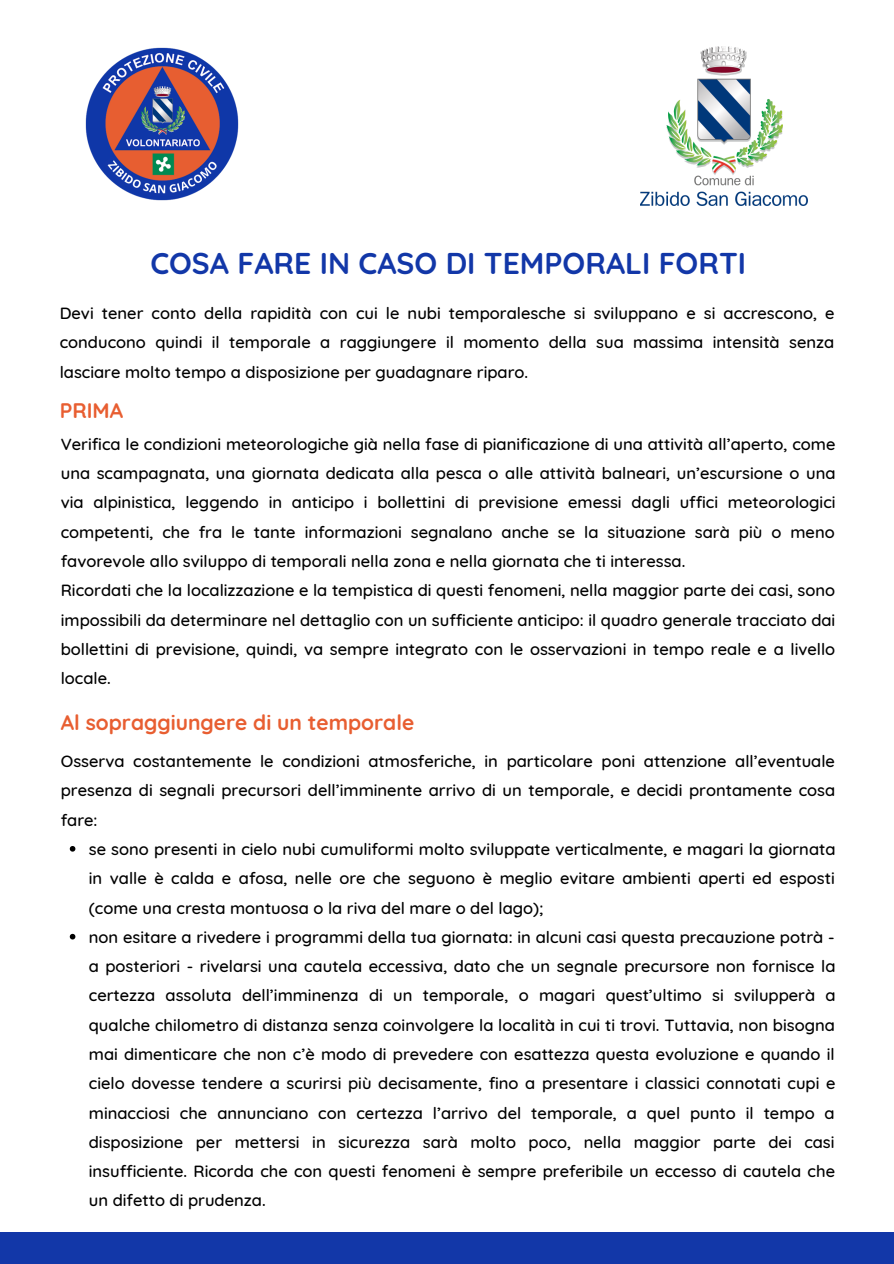
<style>
.page{position:relative;width:894px;height:1264px;background:#fff}
.page>*{position:absolute;margin:0;border:0;box-sizing:border-box;transform-origin:0 0}
.t1{font:700 30px "Quicksand";color:#1237a8}
.t2{font:700 21px "Quicksand";color:#e85e31}
.t3{font:500 16.5px/29.2px "Quicksand";color:#000;text-align:justify}
</style>
<div class="page">
<div style="left:0;top:1232px;width:893px;height:31px;background:#1237a8"></div>
<img style="left:640px;top:46px;width:166px;height:159px">
<img style="left:85px;top:47px;width:154px;height:154px">
<svg style="left:70px;top:846px;width:5px;height:5px"></svg>
<svg style="left:70px;top:933px;width:5px;height:6px"></svg>
<p class="t1" style="left:150px;top:244px;width:597px">COSA FARE IN CASO DI TEMPORALI FORTI</p>
<p class="t3" style="left:60px;top:298px;width:776px">Devi tener conto della rapidità con cui le nubi temporalesche si sviluppano e si accrescono, e conducono quindi il temporale a raggiungere il momento della sua massima intensità senza lasciare molto tempo a disposizione per guadagnare riparo.</p>
<p class="t2" style="left:60px;top:397px;width:65px">PRIMA</p>
<p class="t3" style="left:61px;top:429px;width:776px">Verifica le condizioni meteorologiche già nella fase di pianificazione di una attività all’aperto, come una scampagnata, una giornata dedicata alla pesca o alle attività balneari, un’escursione o una via alpinistica, leggendo in anticipo i bollettini di previsione emessi dagli uffici meteorologici competenti, che fra le tante informazioni segnalano anche se la situazione sarà più o meno favorevole allo sviluppo di temporali nella zona e nella giornata che ti interessa.</p>
<p class="t3" style="left:61px;top:575px;width:775px">Ricordati che la localizzazione e la tempistica di questi fenomeni, nella maggior parte dei casi, sono impossibili da determinare nel dettaglio con un sufficiente anticipo: il quadro generale tracciato dai bollettini di previsione, quindi, va sempre integrato con le osservazioni in tempo reale e a livello locale.</p>
<p class="t2" style="left:61px;top:709px;width:355px">Al sopraggiungere di un temporale</p>
<p class="t3" style="left:61px;top:746px;width:775px">Osserva costantemente le condizioni atmosferiche, in particolare poni attenzione all’eventuale presenza di segnali precursori dell’imminente arrivo di un temporale, e decidi prontamente cosa fare:</p>
<p class="t3" style="left:89px;top:834px;width:748px">se sono presenti in cielo nubi cumuliformi molto sviluppate verticalmente, e magari la giornata in valle è calda e afosa, nelle ore che seguono è meglio evitare ambienti aperti ed esposti (come una cresta montuosa o la riva del mare o del lago);</p>
<p class="t3" style="left:89px;top:922px;width:748px">non esitare a rivedere i programmi della tua giornata: in alcuni casi questa precauzione potrà - a posteriori - rivelarsi una cautela eccessiva, dato che un segnale precursore non fornisce la certezza assoluta dell’imminenza di un temporale, o magari quest’ultimo si svilupperà a qualche chilometro di distanza senza coinvolgere la località in cui ti trovi. Tuttavia, non bisogna mai dimenticare che non c’è modo di prevedere con esattezza questa evoluzione e quando il cielo dovesse tendere a scurirsi più decisamente, fino a presentare i classici connotati cupi e minacciosi che annunciano con certezza l’arrivo del temporale, a quel punto il tempo a disposizione per mettersi in sicurezza sarà molto poco, nella maggior parte dei casi insufficiente. Ricorda che con questi fenomeni è sempre preferibile un eccesso di cautela che un difetto di prudenza.</p>
</div>
